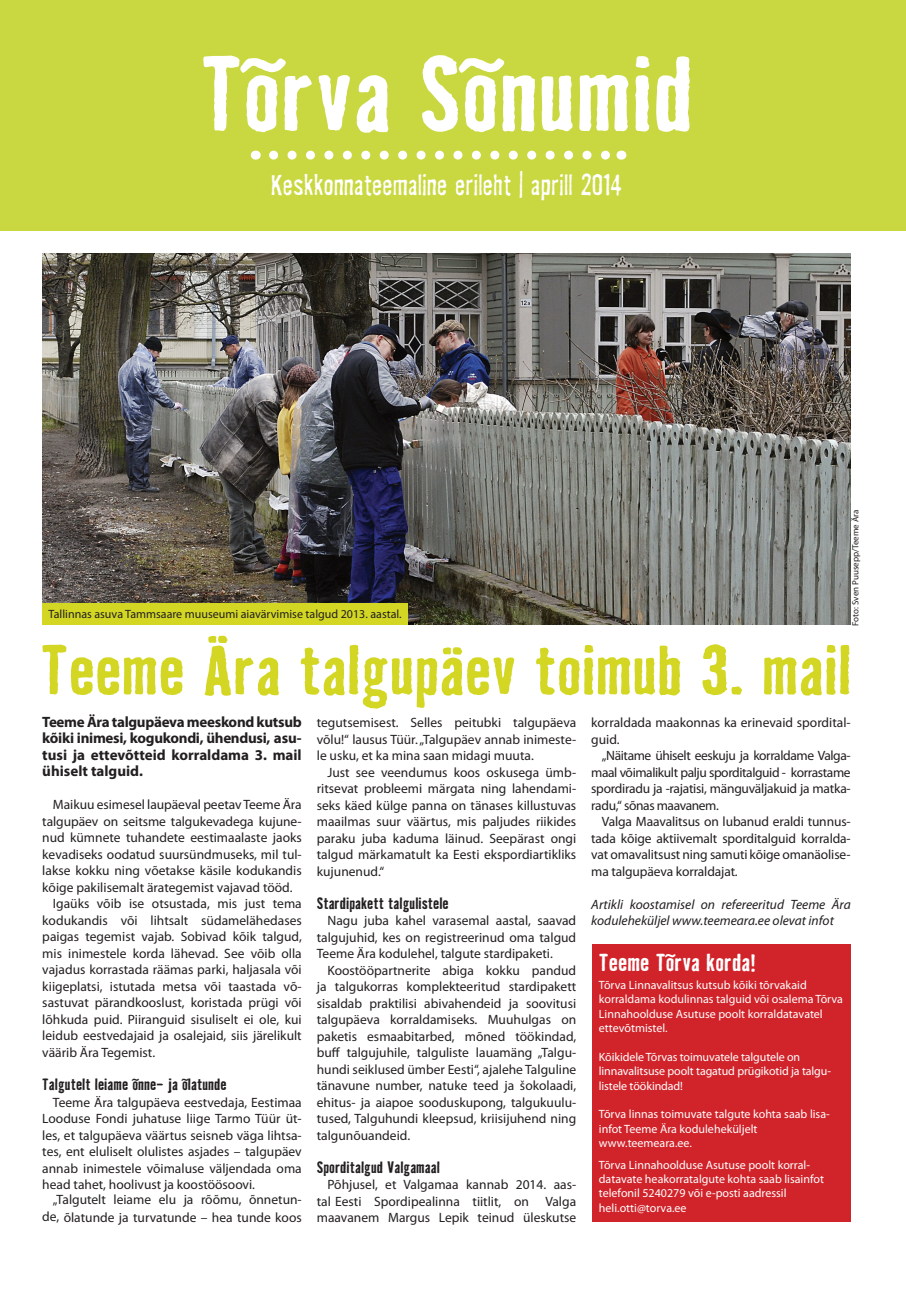
<style>
.page{position:relative;width:906px;height:1289px;background:#fff}
.page>*{position:absolute;margin:0;border:0;box-sizing:border-box;transform-origin:0 0}
.t1{font:700 97.5px "Badhouse";color:#fff}
.t2{font:700 64.5px "Badhouse";color:#d3d724}
.t3{font:300 27px "Badhouse";color:#fff}
.t4{font:700 22.5px "Badhouse";color:#fff}
.t5{font:700 15px/16.5px "Myriad Pro";color:#231f20;text-align:justify}
.t6{font:700 15px "Badhouse";color:#231f20}
.t7{font:13.5px/16.5px "Myriad Pro";color:#231f20;text-align:justify}
.t8{font:italic 13.5px/16.5px "Myriad Pro";color:#231f20}
.t9{font:12px/14.4px "Myriad Pro";color:#fff}
.t10{font:12px "Myriad Pro";color:#231f20}
.t11{font:9px "Myriad Pro";color:#231f20}
</style>
<div class="page">
<div style="left:0;top:0;width:906px;height:231px;background:#c9d840"></div>
<svg style="left:273px;top:151px;width:337px;height:9px"></svg>
<div style="left:592px;top:944px;width:258px;height:278px;background:#d1232a"></div>
<img style="left:43px;top:253px;width:807px;height:372px">
<div style="left:43px;top:603px;width:365px;height:22px;background:#d3d724"></div>
<h1 class="t1" style="left:200px;top:25px;width:495px">Tõrva Sõnumid</h1>
<h3 class="t3" style="left:271px;top:166px;width:353px">Keskkonnateemaline erileht | aprill 2014</h3>
<p class="t10" style="left:49px;top:606px;width:355px">Tallinnas asuva Tammsaare muuseumi aiavärvimise talgud 2013. aastal.</p>
<p class="t11" style="left:850px;top:625px;width:118px;rotate:-90deg">Foto: Sven Puusepp/Teeme Ära</p>
<h2 class="t2" style="left:40px;top:624px;width:813px">Teeme Ära talgupäev toimub 3. mail</h2>
<p class="t5" style="left:42px;top:713px;width:261px">Teeme Ära talgupäeva meeskond kutsub kõiki inimesi, kogukondi, ühendusi, asu&shy;tusi ja ettevõtteid korraldama 3. mail ühiselt talguid.</p>
<p class="t7" style="left:53px;top:796px;width:250px">Maikuu esimesel laupäeval peetav Teeme Ära</p>
<p class="t7" style="left:42px;top:813px;width:261px">talgupäev on seitsme talgukevadega kujune-</p>
<p class="t7" style="left:42px;top:829px;width:261px">nud kümnete tuhandete eestimaalaste jaoks</p>
<p class="t7" style="left:42px;top:846px;width:261px">kevadiseks oodatud suursündmuseks, mil tul-</p>
<p class="t7" style="left:42px;top:862px;width:261px">lakse kokku ning võetakse käsile kodukandis</p>
<p class="t7" style="left:42px;top:878px;width:252px">kõige pakilisemalt ärategemist vajavad tööd.</p>
<p class="t7" style="left:53px;top:895px;width:250px">Igaüks võib ise otsustada, mis just tema</p>
<p class="t7" style="left:42px;top:911px;width:261px">kodukandis või lihtsalt südamelähedases</p>
<p class="t7" style="left:42px;top:928px;width:261px">paigas tegemist vajab. Sobivad kõik talgud,</p>
<p class="t7" style="left:42px;top:944px;width:261px">mis inimestele korda lähevad. See võib olla</p>
<p class="t7" style="left:42px;top:961px;width:261px">vajadus korrastada räämas parki, haljasala või</p>
<p class="t7" style="left:42px;top:977px;width:261px">kiigeplatsi, istutada metsa või taastada võ-</p>
<p class="t7" style="left:42px;top:994px;width:261px">sastuvat pärandkooslust, koristada prügi või</p>
<p class="t7" style="left:42px;top:1010px;width:261px">lõhkuda puid. Piiranguid sisuliselt ei ole, kui</p>
<p class="t7" style="left:42px;top:1027px;width:261px">leidub eestvedajaid ja osalejaid, siis järelikult</p>
<p class="t7" style="left:42px;top:1043px;width:114px">väärib Ära Tegemist.</p>
<p class="t6" style="left:42px;top:1073px;width:186px">Talgutelt leiame õnne- ja õlatunde</p>
<p class="t7" style="left:42px;top:1093px;width:261px;text-indent:11px">Teeme Ära talgupäeva eestvedaja, Eestimaa Looduse Fondi juhatuse liige Tarmo Tüür üt&shy;les, et talgupäeva väärtus seisneb väga lihtsa&shy;tes, ent eluliselt olulistes asjades – talgupäev annab inimestele võimaluse väljendada oma head tahet, hoolivust ja koostöösoovi.</p>
<p class="t7" style="left:42px;top:1190px;width:261px;line-height:18px;text-align:right">„Talgutelt leiame elu ja rõõmu, õnnetun&shy;de, õlatunde ja turvatunde – hea tunde koos</p>
<p class="t7" style="left:317px;top:714px;width:261px">tegutsemisest. Selles peitubki talgupäeva võlu!“ lausus Tüür. „Talgupäev annab inimeste&shy;le usku, et ka mina saan midagi muuta.</p>
<p class="t7" style="left:317px;top:763px;width:261px;text-indent:11px">Just see veendumus koos oskusega ümb&shy;ritsevat probleemi märgata ning lahendami&shy;seks käed külge panna on tänases killustuvas maailmas suur väärtus, mis paljudes riikides paraku juba kaduma läinud. Seepärast ongi talgud märkamatult ka Eesti ekspordiartikliks kujunenud.“</p>
<p class="t6" style="left:317px;top:892px;width:133px">Stardipakett talgulistele</p>
<p class="t7" style="left:317px;top:912px;width:261px;text-indent:11px">Nagu juba kahel varasemal aastal, saavad talgujuhid, kes on registreerinud oma talgud Teeme Ära kodulehel, talgute stardipaketi.</p>
<p class="t7" style="left:317px;top:961px;width:261px;text-indent:11px">Koostööpartnerite abiga kokku pandud ja talgukorras komplekteeritud stardipakett sisaldab praktilisi abivahendeid ja soovitusi talgupäeva korraldamiseks. Muuhulgas on paketis esmaabitarbed, mõned töökindad, buff talgujuhile, talguliste lauamäng „Talgu&shy;hundi seiklused ümber Eesti“, ajalehe Talguline tänavune number, natuke teed ja šokolaadi, ehitus- ja aiapoe sooduskupong, talgukuulu&shy;tused, Talguhundi kleepsud, kriisijuhend ning talgunõuandeid.</p>
<p class="t6" style="left:317px;top:1156px;width:125px">Sporditalgud Valgamaal</p>
<p class="t7" style="left:317px;top:1176px;width:261px;text-indent:11px">Põhjusel, et Valgamaa kannab 2014. aas&shy;tal Eesti Spordipealinna tiitlit, on Valga maavanem Margus Lepik teinud üleskutse</p>
<p class="t7" style="left:591px;top:714px;width:261px">korraldada maakonnas ka erinevaid spordital&shy;guid.</p>
<p class="t7" style="left:591px;top:747px;width:261px;text-indent:11px">„Näitame ühiselt eeskuju ja korraldame Valga&shy;maal võimalikult palju sporditalguid - korrastame spordiradu ja -rajatisi, mänguväljakuid ja matka&shy;radu,“ sõnas maavanem.</p>
<p class="t7" style="left:591px;top:813px;width:261px;text-indent:11px">Valga Maavalitsus on lubanud eraldi tunnus&shy;tada kõige aktiivemalt sporditalguid korralda&shy;vat omavalitsust ning samuti kõige omanäolise&shy;ma talgupäeva korraldajat.</p>
<p class="t8" style="left:591px;top:895px;width:261px">Artikli koostamisel on refereeritud Teeme Ära koduleheküljel www.teemeara.ee olevat infot</p>
<h3 class="t4" style="left:599px;top:946px;width:158px">Teeme Tõrva korda!</h3>
<p class="t9" style="left:599px;top:977px;width:246px">Tõrva Linnavalitsus kutsub kõiki tõrvakaid korraldama kodulinnas talguid või osalema Tõrva Linnahoolduse Asutuse poolt korraldatavatel ettevõtmistel.</p>
<p class="t9" style="left:599px;top:1049px;width:234px">Kõikidele Tõrvas toimuvatele talgutele on linnavalitsuse poolt tagatud prügikotid ja talgu&shy;listele töökindad!</p>
<p class="t9" style="left:599px;top:1106px;width:232px">Tõrva linnas toimuvate talgute kohta saab lisa&shy;infot Teeme Ära koduleheküljelt www.teemeara.ee.</p>
<p class="t9" style="left:599px;top:1157px;width:227px">Tõrva Linnahoolduse Asutuse poolt korral&shy;datavate heakorratalgute kohta saab lisainfot telefonil 5240279 või e-posti aadressil heli.otti@torva.ee</p>
</div>
